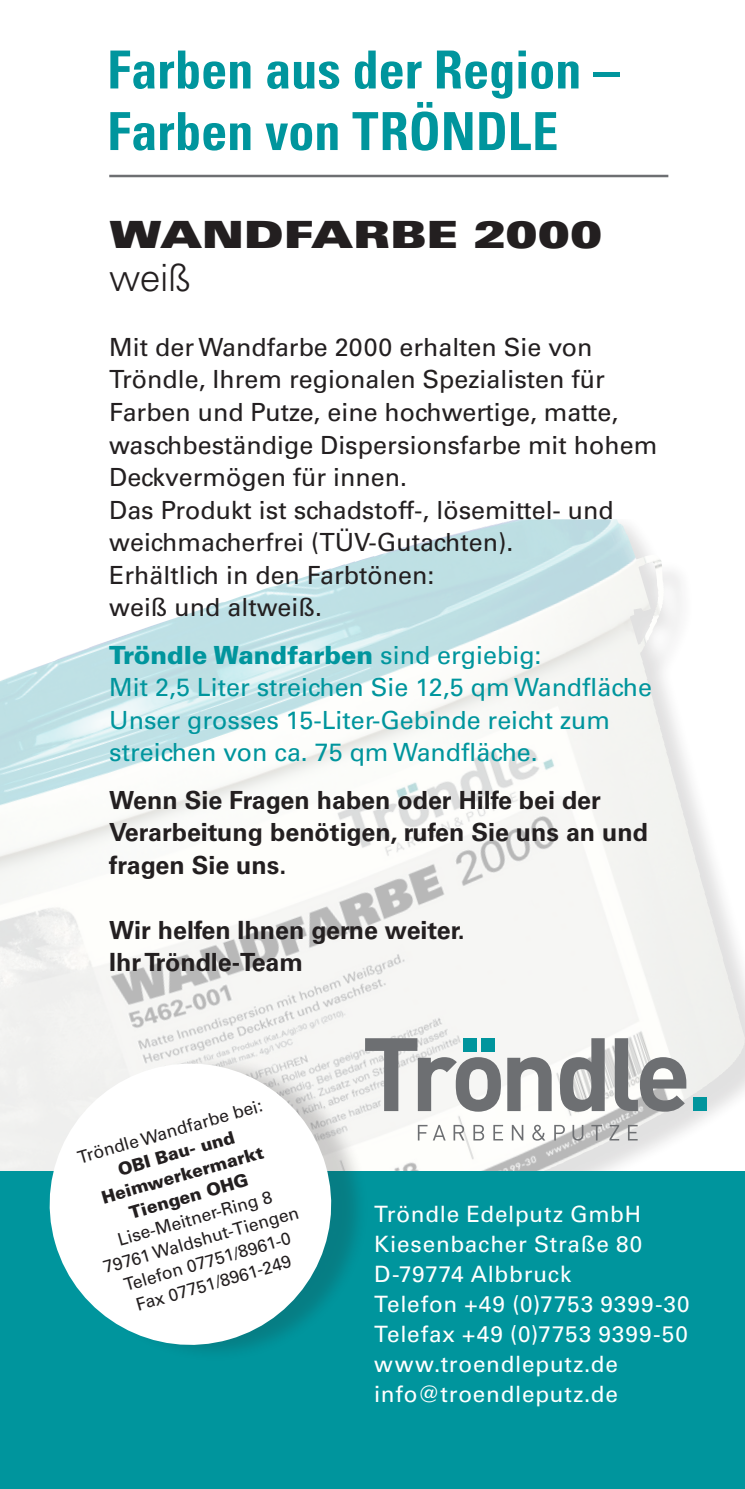
<style>
.page{position:relative;width:745px;height:1489px;background:#fff}
.page>*{position:absolute;margin:0;border:0;box-sizing:border-box;transform-origin:0 0}
.t1{font:700 condensed 52.5px/61.5px "Univers LT Std";letter-spacing:-.005em;color:#00959d}
.t2{font:37.5px "Univers LT Std X Black Ex";letter-spacing:.005em;color:#231f20}
.t3{font:300 37.5px "Univers LT Std";color:#231f20}
.t4{font:25px/32.5px "Univers LT Std";color:#231f20}
.t5{font:25px/32.5px "Univers LT Std";color:#00959d}
.t6{font:700 25px/32.5px "Univers LT Std";color:#231f20}
.t7{font:22.5px/30px "Univers LT Std";letter-spacing:.035em;color:#fff}
.t8{font:17.5px/22.5px "Univers LT Std";color:#231f20;text-align:center}
.t9{font:900 17.5px/22.5px "Univers LT Std";color:#231f20;text-align:center}
.s1{font-weight:900}
</style>
<div class="page">
<div style="left:0;top:519px;width:744px;height:832px;background:#231f20;opacity:.49"></div>
<img style="left:0;top:519px;width:515px;height:651px">
<div style="left:0;top:1170px;width:744px;height:318px;background:#00959d"></div>
<hr style="left:109px;top:175px;width:559px;height:2px;background:#6d6f72">
<svg style="left:417px;top:1124px;width:220px;height:16px"></svg>
<svg style="left:365px;top:1038px;width:321px;height:73px"></svg>
<div style="left:693px;top:1097px;width:13px;height:14px;background:#00959d"></div>
<div style="left:60px;top:1054px;width:309px;height:308px;background:#231f20;opacity:.2"></div>
<svg style="left:34px;top:1047px;width:313px;height:313px;fill:#fff"></svg>
<h1 class="t1" style="left:107px;top:39px;width:513px">Farben aus der Region –<br>Farben von TRÖNDLE</h1>
<h2 class="t2" style="left:109px;top:213px;width:494px">WANDFARBE 2000</h2>
<h2 class="t3" style="left:109px;top:255px;width:83px">weiß</h2>
<p class="t4" style="left:109px;top:331px;width:549px">Mit der Wandfarbe 2000 erhalten Sie von Tröndle, Ihrem regionalen Spezialisten für Farben und Putze, eine hochwertige, matte, waschbeständige Dispersionsfarbe mit hohem Deckvermögen für innen.<br>Das Produkt ist schadstoff-, lösemittel- und weichmacherfrei (TÜV-Gutachten).<br>Erhältlich in den Farbtönen:<br>weiß und altweiß.</p>
<p class="t5" style="left:109px;top:638px;width:544px"><span class="s1">Tröndle Wandfarben</span> sind ergiebig:<br>Mit 2,5 Liter streichen Sie 12,5 qm Wandfläche Unser grosses 15-Liter-Gebinde reicht zum streichen von ca. 75 qm Wandfläche.</p>
<p class="t6" style="left:109px;top:783px;width:540px">Wenn Sie Fragen haben oder Hilfe bei der<br>Verarbeitung benötigen, rufen Sie uns an und fragen Sie uns.</p>
<p class="t6" style="left:109px;top:913px;width:357px">Wir helfen Ihnen gerne weiter.<br>Ihr Tröndle-Team</p>
<p class="t8" style="left:75px;top:1146px;width:193px;rotate:-16deg">Tröndle Wandfarbe bei:</p>
<p class="t9" style="left:92px;top:1164px;width:169px;rotate:-16deg">OBI Bau- und<br>Heimwerkermarkt<br>Tiengen OHG</p>
<p class="t8" style="left:95px;top:1234px;width:204px;rotate:-16deg">Lise-Meitner-Ring 8<br>79761 Waldshut-Tiengen<br>Telefon 07751/8961-0<br>Fax 07751/8961-249</p>
<p class="t7" style="left:374px;top:1199px;width:317px">Tröndle Edelputz GmbH<br>Kiesenbacher Straße 80<br>D-79774 Albbruck<br>Telefon +49 (0)7753 9399-30<br>Telefax +49 (0)7753 9399-50 www.troendleputz.de info@troendleputz.de</p>
</div>
